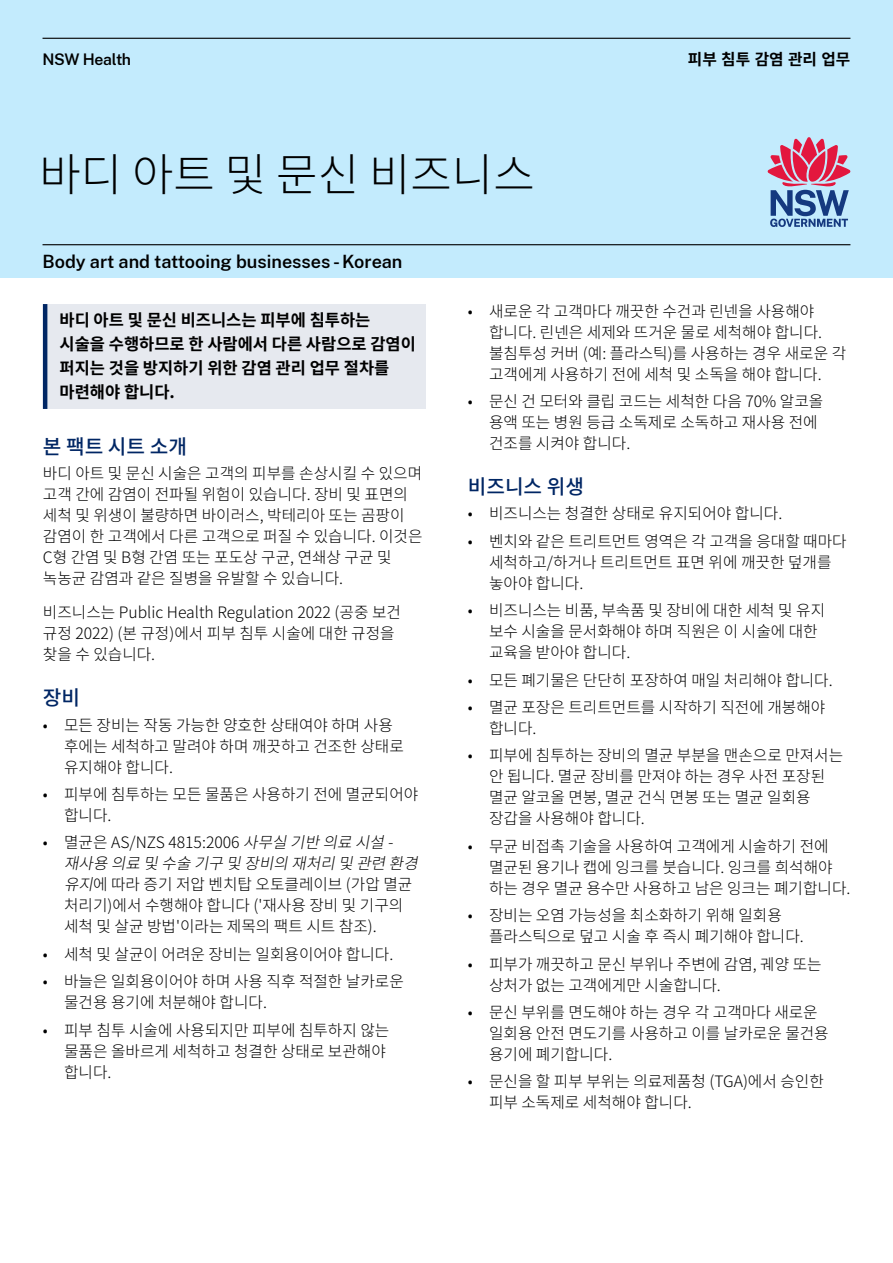
<style>
.page{position:relative;width:893px;height:1263px;background:#fff}
.page>*{position:absolute;margin:0;border:0;box-sizing:border-box;transform-origin:0 0}
.t1{font:300 45px "Noto Sans CJ Kkr";color:#000}
.t2{font:500 20.25px "Noto Sans CJ Kkr";color:#002664}
.t3{font:600 18px "Public Sans";color:#000}
.Intro{font:700 16.5px/24px "Noto Sans CJ Kkr";color:#000}
.Body{font:300 15.75px/21px "Noto Sans CJ Kkr";color:#000}
.t4{font:700 15.75px "Noto Sans CJ Kkr";color:#000}
.t5{font:600 15.75px "Public Sans";letter-spacing:-.02em;color:#000}
.s1{font-style:italic}
</style>
<div class="page">
<div style="left:43px;top:304px;width:382px;height:105px;background:#e6e9ef"></div>
<hr style="left:43px;top:304px;width:4px;height:105px;background:#002664">
<div style="left:0;top:0;width:893px;height:277px;background:#c3ebfd"></div>
<svg style="left:768px;top:137px;width:82px;height:90px"></svg>
<hr style="left:43px;top:244px;width:807px;height:1px;background:#000">
<hr style="left:43px;top:38px;width:807px;height:1px;background:#000">
<p class="t5" style="left:43px;top:48px;width:90px">NSW Health</p>
<p class="t4" style="left:688px;top:50px;width:164px">피부 침투 감염 관리 업무</p>
<h1 class="t1" style="left:39px;top:149px;width:497px">바디 아트 및 문신 비즈니스</h1>
<p class="t3" style="left:43px;top:249px;width:361px">Body art and tattooing businesses - Korean</p>
<p class="Intro" style="left:60px;top:308px;width:358px">바디 아트 및 문신 비즈니스는 피부에 침투하는 시술을 수행하므로 한 사람에서 다른 사람으로 감염이 퍼지는 것을 방지하기 위한 감염 관리 업무 절차를 마련해야 합니다.</p>
<p class="Body" style="left:489px;top:301px;width:359px;text-indent:-21px">• 새로운 각 고객마다 깨끗한 수건과 린넨을 사용해야 합니다. 린넨은 세제와 뜨거운 물로 세척해야 합니다. 불침투성 커버 (예: 플라스틱)를 사용하는 경우 새로운 각 고객에게 사용하기 전에 세척 및 소독을 해야 합니다.</p>
<p class="Body" style="left:489px;top:391px;width:336px;text-indent:-21px">• 문신 건 모터와 클립 코드는 세척한 다음 70% 알코올 용액 또는 병원 등급 소독제로 소독하고 재사용 전에 건조를 시켜야 합니다.</p>
<h2 class="t2" style="left:468px;top:475px;width:118px">비즈니스 위생</h2>
<p class="Body" style="left:468px;top:503px;width:316px">• 비즈니스는 청결한 상태로 유지되어야 합니다.</p>
<p class="Body" style="left:489px;top:531px;width:359px;text-indent:-21px">• 벤치와 같은 트리트먼트 영역은 각 고객을 응대할 때마다 세척하고/하거나 트리트먼트 표면 위에 깨끗한 덮개를 놓아야 합니다.</p>
<p class="Body" style="left:489px;top:600px;width:338px;text-indent:-21px">• 비즈니스는 비품, 부속품 및 장비에 대한 세척 및 유지 보수 시술을 문서화해야 하며 직원은 이 시술에 대한 교육을 받아야 합니다.</p>
<p class="Body" style="left:468px;top:670px;width:366px">• 모든 폐기물은 단단히 포장하여 매일 처리해야 합니다.</p>
<p class="Body" style="left:489px;top:697px;width:338px;text-indent:-21px">• 멸균 포장은 트리트먼트를 시작하기 직전에 개봉해야 합니다.</p>
<p class="Body" style="left:489px;top:745px;width:356px;text-indent:-21px">• 피부에 침투하는 장비의 멸균 부분을 맨손으로 만져서는 안 됩니다. 멸균 장비를 만져야 하는 경우 사전 포장된 멸균 알코올 면봉, 멸균 건식 면봉 또는 멸균 일회용 장갑을 사용해야 합니다.</p>
<p class="Body" style="left:489px;top:836px;width:363px;text-indent:-21px">• 무균 비접촉 기술을 사용하여 고객에게 시술하기 전에 멸균된 용기나 캡에 잉크를 붓습니다. 잉크를 희석해야 하는 경우 멸균 용수만 사용하고 남은 잉크는 폐기합니다.</p>
<p class="Body" style="left:489px;top:905px;width:316px;text-indent:-21px">• 장비는 오염 가능성을 최소화하기 위해 일회용 플라스틱으로 덮고 시술 후 즉시 폐기해야 합니다.</p>
<p class="Body" style="left:489px;top:954px;width:334px;text-indent:-21px">• 피부가 깨끗하고 문신 부위나 주변에 감염, 궤양 또는 상처가 없는 고객에게만 시술합니다.</p>
<p class="Body" style="left:489px;top:1002px;width:341px;text-indent:-21px">• 문신 부위를 면도해야 하는 경우 각 고객마다 새로운 일회용 안전 면도기를 사용하고 이를 날카로운 물건용 용기에 폐기합니다.</p>
<p class="Body" style="left:489px;top:1071px;width:336px;text-indent:-21px">• 문신을 할 피부 부위는 의료제품청 (TGA)에서 승인한 피부 소독제로 세척해야 합니다.</p>
<h2 class="t2" style="left:43px;top:435px;width:146px">본 팩트 시트 소개</h2>
<p class="Body" style="left:43px;top:463px;width:381px">바디 아트 및 문신 시술은 고객의 피부를 손상시킬 수 있으며 고객 간에 감염이 전파될 위험이 있습니다. 장비 및 표면의 세척 및 위생이 불량하면 바이러스, 박테리아 또는 곰팡이 감염이 한 고객에서 다른 고객으로 퍼질 수 있습니다. 이것은<br>C형 간염 및 B형 간염 또는 포도상 구균, 연쇄상 구균 및 녹농균 감염과 같은 질병을 유발할 수 있습니다.</p>
<p class="Body" style="left:43px;top:602px;width:360px">비즈니스는 Public Health Regulation 2022 (공중 보건 규정 2022) (본 규정)에서 피부 침투 시술에 대한 규정을 찾을 수 있습니다.</p>
<h2 class="t2" style="left:43px;top:687px;width:39px">장비</h2>
<p class="Body" style="left:64px;top:715px;width:341px;text-indent:-21px">• 모든 장비는 작동 가능한 양호한 상태여야 하며 사용 후에는 세척하고 말려야 하며 깨끗하고 건조한 상태로 유지해야 합니다.</p>
<p class="Body" style="left:64px;top:784px;width:356px;text-indent:-21px">• 피부에 침투하는 모든 물품은 사용하기 전에 멸균되어야 합니다.</p>
<p class="Body" style="left:64px;top:832px;width:363px;text-indent:-21px">• 멸균은 AS/NZS 4815:2006 <span class="s1">사무실기반의료시설-재사용의료및수술기구및장비의재처리및관련환경 유지</span>에 따라 증기 저압 벤치탑 오토클레이브 (가압 멸균 처리기)에서 수행해야 합니다 ('재사용 장비 및 기구의 세척 및 살균 방법'이라는 제목의 팩트 시트 참조).</p>
<p class="Body" style="left:43px;top:944px;width:352px">• 세척 및 살균이 어려운 장비는 일회용이어야 합니다.</p>
<p class="Body" style="left:64px;top:971px;width:341px;text-indent:-21px">• 바늘은 일회용이어야 하며 사용 직후 적절한 날카로운 물건용 용기에 처분해야 합니다.</p>
<p class="Body" style="left:64px;top:1020px;width:327px;text-indent:-21px">• 피부 침투 시술에 사용되지만 피부에 침투하지 않는 물품은 올바르게 세척하고 청결한 상태로 보관해야 합니다.</p>
</div>
